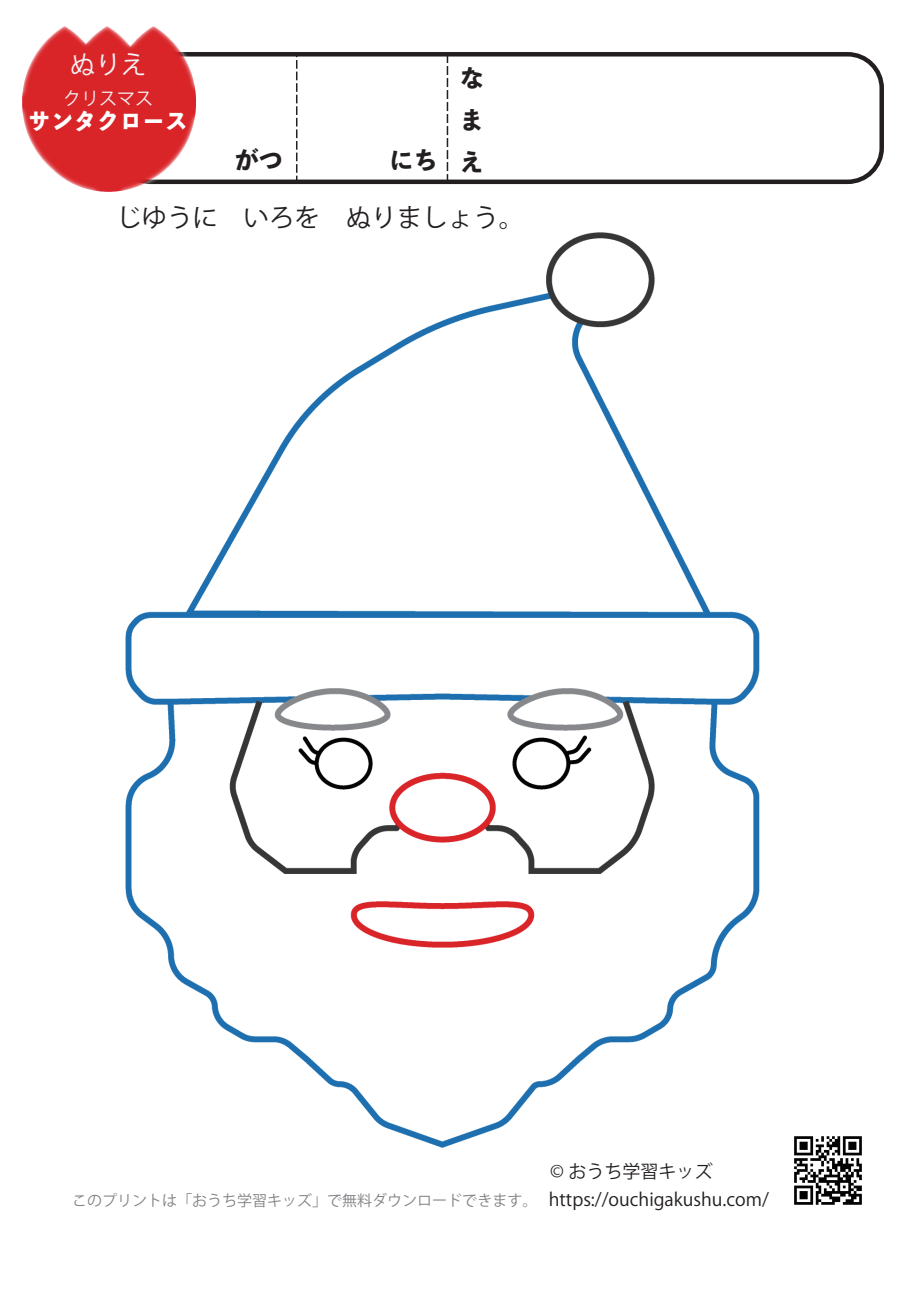
<style>
.page{position:relative;width:919px;height:1289px;background:#fff}
.page>*{position:absolute;margin:0;border:0;box-sizing:border-box;transform-origin:0 0}
.t1{font:25.5px "Koz Go Pr 6 N";color:#231f20}
.t2{font:25.5px "Koz Go Pr 6 N";color:#f2f3f4}
.t3{font:800 24px/42px "Toppan Bunkyu Midashi Gothic Std N";color:#231f20;text-align:justify}
.t4{font:800 24px "Toppan Bunkyu Midashi Gothic Std N";letter-spacing:.025em;color:#fff;scale:.93 1}
.t5{font:18px/28px "Koz Go Pr 6 N";color:#231f20}
.t6{font:18px "Koz Go Pr 6 N";color:#f2f3f4}
.t7{font:15px "Koz Go Pr 6 N";color:#808285}
</style>
<div class="page">
<img style="left:125px;top:232px;width:635px;height:916px">
<div style="left:114px;top:52px;width:769px;height:132px;border:4px solid #231f20;border-radius:34px"></div>
<img style="left:23px;top:27px;width:173px;height:164px">
<svg style="left:296px;top:53px;width:1px;height:127px"></svg>
<svg style="left:446px;top:54px;width:2px;height:127px"></svg>
<img style="left:794px;top:1136px;width:68px;height:69px">
<h1 class="t2" style="left:70px;top:50px;width:78px">ぬりえ</h1>
<p class="t6" style="left:63px;top:89px;width:92px">クリスマス</p>
<h2 class="t4" style="left:28px;top:103px;width:173px">サンタクロース</h2>
<h2 class="t3" style="left:235px;top:137px;width:50px">がつ</h2>
<h2 class="t3" style="left:389px;top:137px;width:50px">にち</h2>
<h2 class="t3" style="left:459px;top:56px;width:25px">なまえ</h2>
<h1 class="t1" style="left:116px;top:203px;width:410px">じゆうに　いろを　ぬりましょう。</h1>
<p class="t7" style="left:72px;top:1192px;width:467px">このプリントは「おうち学習キッズ」で無料ダウンロードできます。</p>
<p class="t5" style="left:548px;top:1157px;width:222px">© おうち学習キッズhttps://ouchigakushu.com/</p>
</div>
